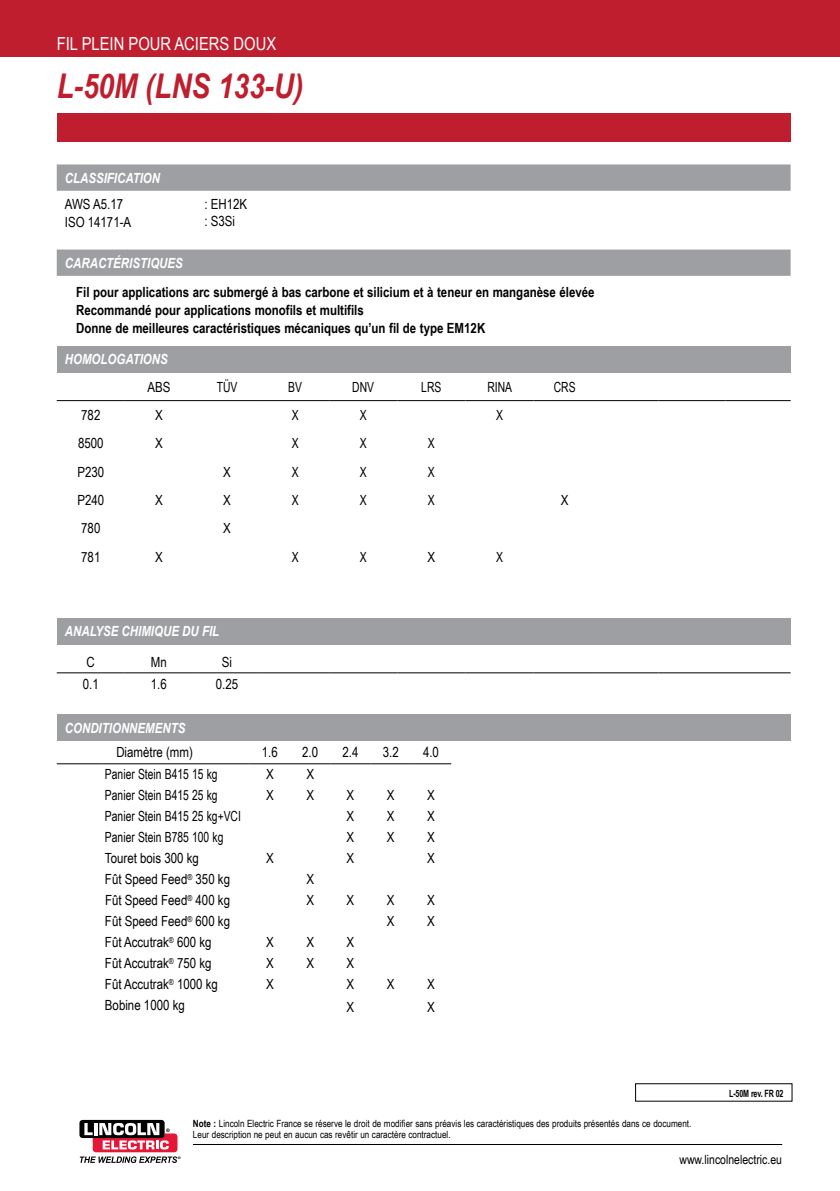
<style>
.page{position:relative;width:840px;height:1191px;background:#fff}
.page>*{position:absolute;margin:0;border:0;box-sizing:border-box;transform-origin:0 0}
.t1{font:italic 700 34px "Arial Narrow";color:#be1e2d}
.t2{font:18px "Arial Narrow";color:#fff}
.t3{font:14px/18px "Arial Narrow";color:#000}
.t4{font:700 14px/18px "Arial Narrow";color:#000}
.t5{font:14px "Arial Narrow";color:#000;scale:.9 1}
.t6{font:italic 700 14px "Arial Narrow";color:#fff}
.t7{font:12.8px "Arial Narrow";color:#000}
.t8{font:10px/11.4px "Arial Narrow";color:#000}
.t9{font:700 10px "Arial Narrow";letter-spacing:-.02em;color:#000;scale:.87 1}
.s1{font-weight:700}
</style>
<div class="page">
<div style="left:0;top:0;width:839px;height:57px;background:#be1e2d"></div>
<div style="left:79px;top:1119px;width:85px;height:19px;background:#000;border-radius:3px"></div>
<svg style="left:80px;top:1123px;width:100px;height:40px"></svg>
<hr style="left:193px;top:1144px;width:588px;height:1px;background:#000">
<div style="left:57px;top:113px;width:733px;height:29px;background:#be1e2d"></div>
<svg style="left:57px;top:164px;width:733px;height:27px;background:#9fa1a4"></svg>
<svg style="left:57px;top:249px;width:733px;height:27px;background:#9fa1a4"></svg>
<div style="left:57px;top:618px;width:733px;height:26px;background:#9d9fa2"></div>
<hr style="left:57px;top:672px;width:68px;height:1px;background:#000">
<hr style="left:125px;top:672px;width:68px;height:1px;background:#000">
<hr style="left:193px;top:672px;width:68px;height:1px;background:#000">
<hr style="left:261px;top:672px;width:68px;height:1px;background:#000">
<hr style="left:329px;top:672px;width:68px;height:1px;background:#000">
<hr style="left:397px;top:672px;width:68px;height:1px;background:#000">
<hr style="left:465px;top:672px;width:68px;height:1px;background:#000">
<hr style="left:533px;top:672px;width:62px;height:1px;background:#000">
<hr style="left:595px;top:672px;width:63px;height:1px;background:#000">
<hr style="left:658px;top:672px;width:132px;height:1px;background:#000">
<div style="left:57px;top:714px;width:733px;height:27px;background:#9d9fa2"></div>
<hr style="left:57px;top:763px;width:45px;height:1px;background:#000">
<hr style="left:102px;top:763px;width:147px;height:1px;background:#000">
<hr style="left:249px;top:763px;width:41px;height:1px;background:#000">
<hr style="left:290px;top:763px;width:40px;height:1px;background:#000">
<hr style="left:330px;top:763px;width:40px;height:1px;background:#000">
<hr style="left:370px;top:763px;width:40px;height:1px;background:#000">
<hr style="left:410px;top:763px;width:41px;height:1px;background:#000">
<div style="left:57px;top:346px;width:733px;height:26px;background:#9d9fa2"></div>
<hr style="left:57px;top:400px;width:68px;height:1px;background:#000">
<hr style="left:125px;top:400px;width:68px;height:1px;background:#000">
<hr style="left:193px;top:400px;width:68px;height:1px;background:#000">
<hr style="left:261px;top:400px;width:68px;height:1px;background:#000">
<hr style="left:329px;top:400px;width:68px;height:1px;background:#000">
<hr style="left:397px;top:400px;width:68px;height:1px;background:#000">
<hr style="left:465px;top:400px;width:68px;height:1px;background:#000">
<hr style="left:533px;top:400px;width:62px;height:1px;background:#000">
<hr style="left:595px;top:400px;width:63px;height:1px;background:#000">
<hr style="left:658px;top:400px;width:67px;height:1px;background:#000">
<hr style="left:725px;top:400px;width:65px;height:1px;background:#000">
<p class="t2" style="left:57px;top:30px;width:34px">Fil plein</p>
<p class="t2" style="left:128px;top:30px;width:56px">pouraciers</p>
<p class="t2" style="left:233px;top:30px;width:44px">doux</p>
<h1 class="t1" style="left:57px;top:61px;width:248px">L-50M (LNS 133-U)</h1>
<p class="t6" style="left:65px;top:167px;width:97px">CLASSIFICATION</p>
<p class="t3" style="left:65px;top:194px;width:68px">AWS A5.17<br>ISO 14171-A</p>
<p class="t3" style="left:204px;top:195px;width:44px;line-height:16.8px">: EH12K : S3Si</p>
<p class="t6" style="left:65px;top:252px;width:119px">CARACTÉRISTIQUES</p>
<p class="t4" style="left:76px;top:282px;width:519px">Fil pour applications arc submergé à bas carbone et silicium et à teneur en manganèse élevée<br>Recommandé pour applications monofils et multifils<br>Donne de meilleures caractéristiques mécaniques qu’un fil de type EM12K</p>
<p class="t6" style="left:65px;top:349px;width:96px">HOMOLOGATIONS</p>
<p class="t3" style="left:147px;top:377px;width:24px">ABS</p>
<p class="t5" style="left:216px;top:376px;width:24px">TÜV</p>
<p class="t5" style="left:288px;top:376px;width:17px">BV</p>
<p class="t5" style="left:352px;top:376px;width:26px">DNV</p>
<p class="t5" style="left:421px;top:376px;width:24px">LRS</p>
<p class="t5" style="left:487px;top:376px;width:29px">RINA</p>
<p class="t5" style="left:553px;top:376px;width:26px">CRS</p>
<p class="t3" style="left:81px;top:405px;width:21px">782</p>
<p class="t3" style="left:155px;top:405px;width:9px">X</p>
<p class="t5" style="left:291px;top:405px;width:9px">X</p>
<p class="t5" style="left:359px;top:405px;width:9px">X</p>
<p class="t5" style="left:495px;top:405px;width:9px">X</p>
<p class="t3" style="left:78px;top:434px;width:27px">8500</p>
<p class="t3" style="left:155px;top:434px;width:9px">X</p>
<p class="t5" style="left:291px;top:433px;width:9px">X</p>
<p class="t5" style="left:359px;top:433px;width:9px">X</p>
<p class="t5" style="left:427px;top:433px;width:9px">X</p>
<p class="t3" style="left:77px;top:462px;width:28px">P230</p>
<p class="t3" style="left:223px;top:462px;width:9px">X</p>
<p class="t5" style="left:291px;top:461px;width:9px">X</p>
<p class="t5" style="left:359px;top:461px;width:9px">X</p>
<p class="t5" style="left:427px;top:461px;width:9px">X</p>
<p class="t3" style="left:77px;top:490px;width:28px">P240</p>
<p class="t3" style="left:155px;top:490px;width:9px">X</p>
<p class="t3" style="left:223px;top:490px;width:9px">X</p>
<p class="t5" style="left:291px;top:490px;width:9px">X</p>
<p class="t5" style="left:359px;top:490px;width:9px">X</p>
<p class="t5" style="left:427px;top:490px;width:9px">X</p>
<p class="t3" style="left:560px;top:490px;width:9px">X</p>
<p class="t3" style="left:81px;top:519px;width:21px">780</p>
<p class="t3" style="left:223px;top:519px;width:9px">X</p>
<p class="t3" style="left:81px;top:547px;width:21px">781</p>
<p class="t3" style="left:155px;top:547px;width:9px">X</p>
<p class="t5" style="left:291px;top:546px;width:9px">X</p>
<p class="t5" style="left:359px;top:546px;width:9px">X</p>
<p class="t3" style="left:427px;top:547px;width:9px">X</p>
<p class="t5" style="left:495px;top:546px;width:9px">X</p>
<p class="t6" style="left:65px;top:621px;width:155px">ANALYSE CHIMIQUE DU FIL</p>
<p class="t3" style="left:87px;top:652px;width:10px">C</p>
<p class="t3" style="left:151px;top:652px;width:17px">Mn</p>
<p class="t3" style="left:222px;top:652px;width:12px">Si</p>
<p class="t3" style="left:83px;top:674px;width:17px">0.1</p>
<p class="t3" style="left:151px;top:674px;width:17px">1.6</p>
<p class="t3" style="left:216px;top:674px;width:24px">0.25</p>
<p class="t6" style="left:65px;top:717px;width:121px">CONDITIONNEMENTS</p>
<p class="t3" style="left:116px;top:743px;width:78px">Diamètre (mm)</p>
<p class="t3" style="left:262px;top:743px;width:17px">1.6</p>
<p class="t3" style="left:302px;top:743px;width:17px">2.0</p>
<p class="t3" style="left:342px;top:743px;width:17px">2.4</p>
<p class="t3" style="left:382px;top:743px;width:17px">3.2</p>
<p class="t3" style="left:423px;top:743px;width:17px">4.0</p>
<p class="t5" style="left:105px;top:764px;width:127px">Panier Stein B415 15 kg</p>
<p class="t3" style="left:266px;top:765px;width:9px">X</p>
<p class="t3" style="left:306px;top:765px;width:9px">X</p>
<p class="t5" style="left:105px;top:785px;width:127px">Panier Stein B415 25 kg</p>
<p class="t3" style="left:266px;top:786px;width:9px">X</p>
<p class="t3" style="left:306px;top:786px;width:9px">X</p>
<p class="t3" style="left:346px;top:786px;width:9px">X</p>
<p class="t3" style="left:386px;top:786px;width:9px">X</p>
<p class="t3" style="left:427px;top:786px;width:9px">X</p>
<p class="t5" style="left:105px;top:806px;width:152px">Panier Stein B415 25 kg+VCI</p>
<p class="t3" style="left:346px;top:807px;width:9px">X</p>
<p class="t3" style="left:387px;top:807px;width:9px">X</p>
<p class="t3" style="left:427px;top:807px;width:9px">X</p>
<p class="t5" style="left:105px;top:827px;width:133px">Panier Stein B785 100 kg</p>
<p class="t3" style="left:346px;top:828px;width:9px">X</p>
<p class="t3" style="left:387px;top:828px;width:9px">X</p>
<p class="t3" style="left:427px;top:828px;width:9px">X</p>
<p class="t3" style="left:105px;top:849px;width:95px">Touret bois 300 kg</p>
<p class="t3" style="left:266px;top:849px;width:9px">X</p>
<p class="t3" style="left:346px;top:849px;width:9px">X</p>
<p class="t3" style="left:427px;top:849px;width:9px">X</p>
<p class="t3" style="left:105px;top:870px;width:126px">Fût Speed Feed<sup>®</sup> 350 kg</p>
<p class="t3" style="left:306px;top:870px;width:9px">X</p>
<p class="t3" style="left:105px;top:891px;width:126px">Fût Speed Feed<sup>®</sup> 400 kg</p>
<p class="t3" style="left:306px;top:891px;width:9px">X</p>
<p class="t3" style="left:346px;top:891px;width:9px">X</p>
<p class="t3" style="left:386px;top:891px;width:9px">X</p>
<p class="t3" style="left:427px;top:891px;width:9px">X</p>
<p class="t3" style="left:105px;top:911px;width:126px">Fût Speed Feed<sup>®</sup> 600 kg</p>
<p class="t3" style="left:386px;top:911px;width:9px">X</p>
<p class="t3" style="left:427px;top:911px;width:9px">X</p>
<p class="t3" style="left:105px;top:932px;width:108px">Fût Accutrak<sup>®</sup> 600 kg</p>
<p class="t3" style="left:266px;top:932px;width:9px">X</p>
<p class="t3" style="left:306px;top:932px;width:9px">X</p>
<p class="t3" style="left:346px;top:932px;width:9px">X</p>
<p class="t3" style="left:105px;top:953px;width:108px">Fût Accutrak<sup>®</sup> 750 kg</p>
<p class="t3" style="left:266px;top:953px;width:9px">X</p>
<p class="t3" style="left:306px;top:953px;width:9px">X</p>
<p class="t3" style="left:346px;top:953px;width:9px">X</p>
<p class="t3" style="left:105px;top:974px;width:114px">Fût Accutrak<sup>®</sup> 1000 kg</p>
<p class="t3" style="left:266px;top:974px;width:9px">X</p>
<p class="t3" style="left:346px;top:974px;width:9px">X</p>
<p class="t3" style="left:387px;top:974px;width:9px">X</p>
<p class="t3" style="left:427px;top:974px;width:9px">X</p>
<p class="t3" style="left:105px;top:995px;width:81px">Bobine 1000 kg</p>
<p class="t3" style="left:346px;top:997px;width:9px">X</p>
<p class="t3" style="left:427px;top:997px;width:9px">X</p>
<p class="t9" style="left:728px;top:1086px;width:64px">L-50M rev. FR 02</p>
<p class="t8" style="left:193px;top:1117px;width:499px"><span class="s1">Note :</span> Lincoln Electric France se réserve le droit de modifier sans préavis les caractéristiques des produits présentés dans ce document.<br>Leur description ne peut en aucun cas revêtir un caractère contractuel.</p>
<p class="t7" style="left:679px;top:1149px;width:104px">www.lincolnelectric.eu</p>
</div>
